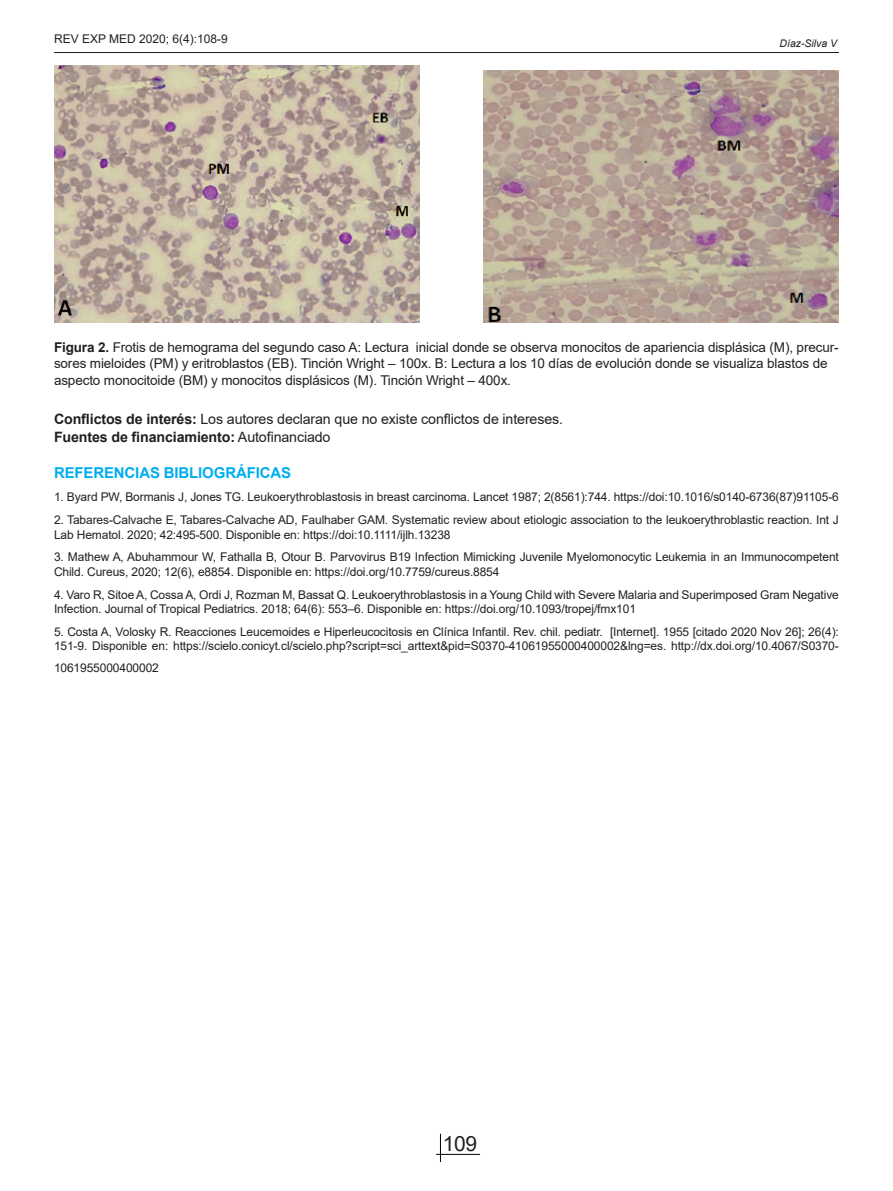
<style>
.page{position:relative;width:893px;height:1191px;background:#fff}
.page>*{position:absolute;margin:0;border:0;box-sizing:border-box;transform-origin:0 0}
.t1{font:21px "Arial";color:#231f20}
.t2{font:700 15px "Arial";letter-spacing:-.01em;color:#00aeef}
.t3{font:14.25px "Arial";letter-spacing:-.01em;color:#231f20}
.t4{font:700 14.25px "Arial";letter-spacing:-.01em;color:#231f20}
.t5{font:13.5px/16.2px "Arial";letter-spacing:-.01em;color:#231f20}
.t6{font:12px/14.4px "Arial";letter-spacing:-.01em;color:#231f20}
.t7{font:italic 10.5px "Arial";color:#231f20}
.s1{font-weight:700}
.s2{font-weight:400}
</style>
<div class="page">
<svg style="left:440px;top:1133px;width:1px;height:29px"></svg>
<hr style="left:436px;top:1154px;width:44px;height:1px;background:#000">
<hr style="left:54px;top:52px;width:785px;height:1px;background:#231f20">
<img style="left:54px;top:66px;width:366px;height:256px">
<img style="left:483px;top:70px;width:356px;height:252px">
<p class="t6" style="left:54px;top:31px;width:175px">REV EXP MED 2020; 6(4):108-9</p>
<p class="t7" style="left:779px;top:37px;width:59px">Díaz-Silva V</p>
<p class="t5" style="left:54px;top:339px;width:786px"><span class="s1">Figura 2.</span> Frotis de hemograma del segundo caso A: Lectura inicial donde se observa monocitos de apariencia displásica (M), precur&shy;sores mieloides (PM) y eritroblastos (EB). Tinción Wright – 100x. B: Lectura a los 10 días de evolución donde se visualiza blastos de aspecto monocitoide (BM) y monocitos displásicos (M). Tinción Wright – 400x.</p>
<p class="t3" style="left:54px;top:409px;width:511px"><span class="s1">Conflictos de interés:</span> Los autores declaran que no existe conflictos de intereses.</p>
<p class="t4" style="left:54px;top:427px;width:278px">Fuentes de financiamiento: <span class="s2">Autofinanciado</span></p>
<p class="t2" style="left:54px;top:462px;width:239px">REFERENCIAS BIBLIOGRÁFICAS</p>
<p class="t6" style="left:54px;top:490px;width:786px">1. Byard PW, Bormanis J, Jones TG. Leukoerythroblastosis in breast carcinoma. Lancet 1987; 2(8561):744. https://doi:10.1016/s0140-6736(87)91105-6</p>
<p class="t6" style="left:54px;top:512px;width:786px">2. Tabares-Calvache E, Tabares-Calvache AD, Faulhaber GAM. Systematic review about etiologic association to the leukoerythroblastic reaction. Int J<br>Lab Hematol. 2020; 42:495-500. Disponible en: https://doi:10.1111/ijlh.13238</p>
<p class="t6" style="left:54px;top:550px;width:786px">3. Mathew A, Abuhammour W, Fathalla B, Otour B. Parvovirus B19 Infection Mimicking Juvenile Myelomonocytic Leukemia in an Immunocompetent<br>Child. Cureus, 2020; 12(6), e8854. Disponible en: https://doi.org/10.7759/cureus.8854</p>
<p class="t6" style="left:54px;top:587px;width:786px">4. Varo R, Sitoe A, Cossa A, Ordi J, Rozman M, Bassat Q. Leukoerythroblastosis in a Young Child with Severe Malaria and Superimposed Gram Negative<br>Infection. Journal of Tropical Pediatrics. 2018; 64(6): 553–6. Disponible en: https://doi.org/10.1093/tropej/fmx101</p>
<p class="t6" style="left:54px;top:624px;width:786px">5. Costa A, Volosky R. Reacciones Leucemoides e Hiperleucocitosis en Clínica Infantil. Rev. chil. pediatr. [Internet]. 1955 [citado 2020 Nov 26]; 26(4):<br>151-9. Disponible en: https://scielo.conicyt.cl/scielo.php?script=sci_arttext&amp;pid=S0370-41061955000400002&amp;lng=es. http://dx.doi.org/10.4067/S0370-</p>
<p class="t6" style="left:54px;top:660px;width:106px">1061955000400002</p>
<h1 class="t1" style="left:443px;top:1129px;width:36px">109</h1>
</div>
